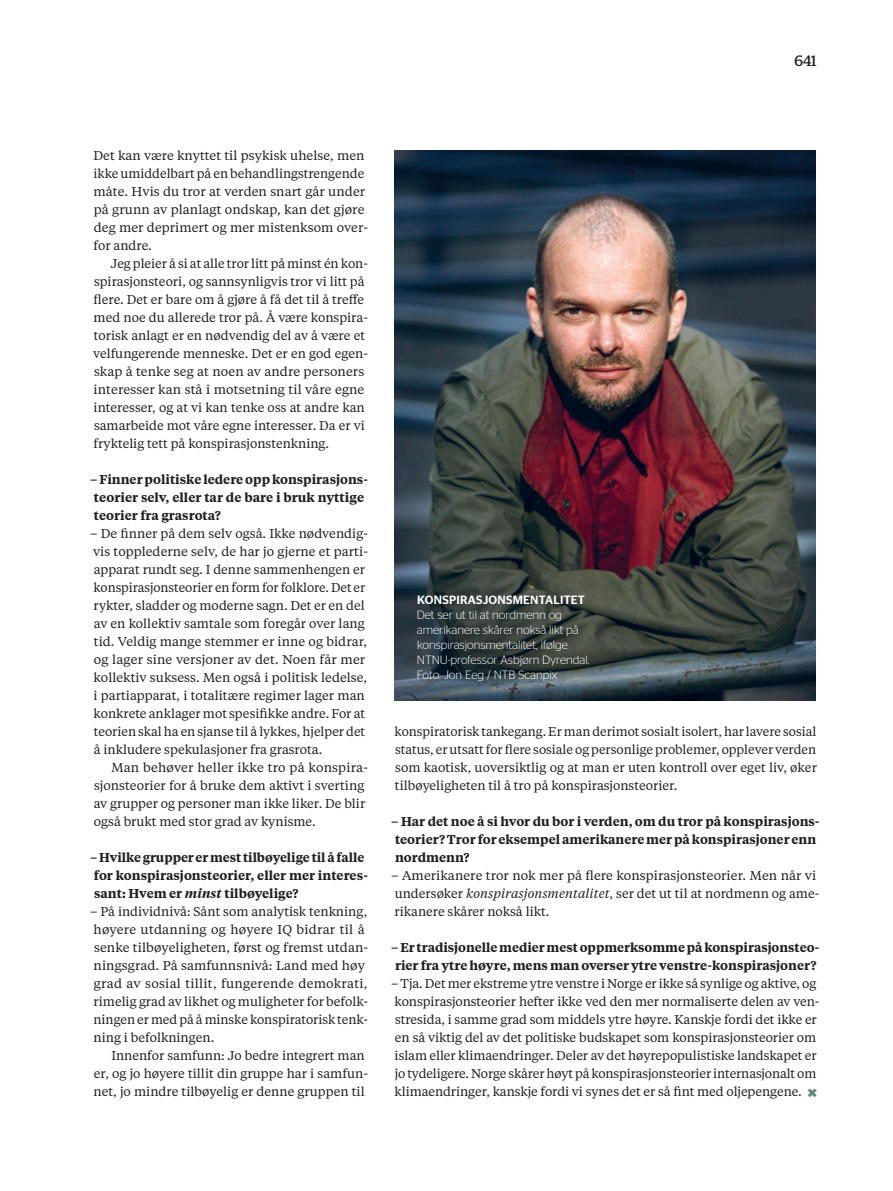
<style>
.page{position:relative;width:893px;height:1191px;background:#fff}
.page>*{position:absolute;margin:0;border:0;box-sizing:border-box;transform-origin:0 0}
.t1{font:15px "Stag";color:#231f20}
.t2{font:12.75px/18px "Tiempos Text";color:#231f20}
.t3{font:600 12.75px/18px "Tiempos Text";color:#231f20}
.t4{font:300 12px/15px "Stag Sans";color:#fff}
.t5{font:500 12px "Stag Sans";letter-spacing:.02em;color:#fff}
.s1{font-style:italic}
.s2{font-family:"Stag Sans";font-weight:700;font-size:18px;color:#62867c}
</style>
<div class="page">
<img style="left:395px;top:150px;width:420px;height:550px">
<p class="t1" style="left:794px;top:52px;width:24px">641</p>
<p class="t2" style="left:93px;top:146px;width:276px">Det kan være knyttet til psykisk uhelse, men ikke umiddelbart på en behandlingstrengende måte. Hvis du tror at verden snart går under på grunn av planlagt ondskap, kan det gjøre deg mer deprimert og mer mistenksom over&shy;for andre.</p>
<p class="t2" style="left:93px;top:254px;width:276px;text-indent:18px">Jeg pleier å si at alle tror litt på minst én kon&shy;spirasjonsteori, og sannsynligvis tror vi litt på flere. Det er bare om å gjøre å få det til å treffe med noe du allerede tror på. Å være konspira&shy;torisk anlagt er en nødvendig del av å være et velfungerende menneske. Det er en god egen&shy;skap å tenke seg at noen av andre personers interesser kan stå i motsetning til våre egne interesser, og at vi kan tenke oss at andre kan samarbeide mot våre egne interesser. Da er vi fryktelig tett på konspirasjonstenkning.</p>
<p class="t3" style="left:94px;top:470px;width:275px;text-indent:-4px">– Finner politiske ledere opp konspirasjons&shy;teorier selv, eller tar de bare i bruk nyttige teorier fra grasrota?</p>
<p class="t2" style="left:90px;top:524px;width:279px">– De finner på dem selv også. Ikke nødvendig&shy;vis topplederne selv, de har jo gjerne et parti&shy;apparat rundt seg. I denne sammenhengen er konspirasjonsteorier en form for folklore. Det er rykter, sladder og moderne sagn. Det er en del av en kollektiv samtale som foregår over lang tid. Veldig mange stemmer er inne og bidrar, og lager sine versjoner av det. Noen får mer kollektiv suksess. Men også i politisk ledelse, i partiapparat, i totalitære regimer lager man konkrete anklager mot spesifikke andre. For at teorien skal ha en sjanse til å lykkes, hjelper det å inkludere spekulasjoner fra grasrota.</p>
<p class="t2" style="left:94px;top:758px;width:276px;text-indent:18px">Man behøver heller ikke tro på konspira&shy;sjonsteorier for å bruke dem aktivt i sverting av grupper og personer man ikke liker. De blir også brukt med stor grad av kynisme.</p>
<p class="t3" style="left:90px;top:848px;width:279px">– Hvilke grupper er mest tilbøyelige til å falle for konspirasjonsteorier, eller mer interes&shy;sant: Hvem er <span class="s1">minst</span> tilbøyelige?</p>
<p class="t2" style="left:90px;top:902px;width:279px">– På individnivå: Sånt som analytisk tenkning, høyere utdanning og høyere IQ bidrar til å senke tilbøyeligheten, først og fremst utdan&shy;ningsgrad. På samfunnsnivå: Land med høy grad av sosial tillit, fungerende demokrati, rimelig grad av likhet og muligheter for befolk&shy;ningen er med på å minske konspiratorisk tenk&shy;ning i befolkningen.</p>
<p class="t2" style="left:94px;top:1046px;width:276px;text-indent:18px">Innenfor samfunn: Jo bedre integrert man er, og jo høyere tillit din gruppe har i samfun&shy;net, jo mindre tilbøyelig er denne gruppen til</p>
<p class="t5" style="left:417px;top:593px;width:169px">KONSPIRASJONSMENTALITET</p>
<p class="t4" style="left:417px;top:607px;width:174px">Det ser ut til at nordmenn og amerikanere skårer nokså likt på konspirasjonsmentalitet, ifølge<br>NTNU-professor Asbjørn Dyrendal.<br>Foto: Jon Eeg / NTB Scanpix</p>
<p class="t2" style="left:395px;top:722px;width:424px;text-align:justify">konspiratorisk tankegang. Er man derimot sosialt isolert, har lavere sosial status, er utsatt for flere sosiale og personlige problemer, opplever verden som kaotisk, uoversiktlig og at man er uten kontroll over eget liv, øker tilbøyeligheten til å tro på konspirasjonsteorier.</p>
<p class="t3" style="left:391px;top:812px;width:430px">– Har det noe å si hvor du bor i verden, om du tror på konspirasjons&shy;teorier? Tror for eksempel amerikanere mer på konspirasjoner enn nordmenn?</p>
<p class="t2" style="left:391px;top:866px;width:430px">– Amerikanere tror nok mer på flere konspirasjonsteorier. Men når vi undersøker <span class="s1">konspirasjonsmentalitet</span>, ser det ut til at nordmenn og ame&shy;rikanere skårer nokså likt.</p>
<p class="t3" style="left:391px;top:938px;width:430px">– Er tradisjonelle medier mest oppmerksomme på konspirasjonsteo&shy;rier fra ytre høyre, mens man overser ytre venstre-konspirasjoner?</p>
<p class="t2" style="left:391px;top:974px;width:430px">– Tja. Det mer ekstreme ytre venstre i Norge er ikke så synlige og aktive, og konspirasjonsteorier hefter ikke ved den mer normaliserte delen av ven&shy;stresida, i samme grad som middels ytre høyre. Kanskje fordi det ikke er en så viktig del av det politiske budskapet som konspirasjonsteorier om islam eller klimaendringer. Deler av det høyrepopulistiske landskapet er jo tydeligere. Norge skårer høyt på konspirasjonsteorier internasjonalt om klimaendringer, kanskje fordi vi synes det er så fint med oljepengene. <span class="s2">×</span></p>
</div>
